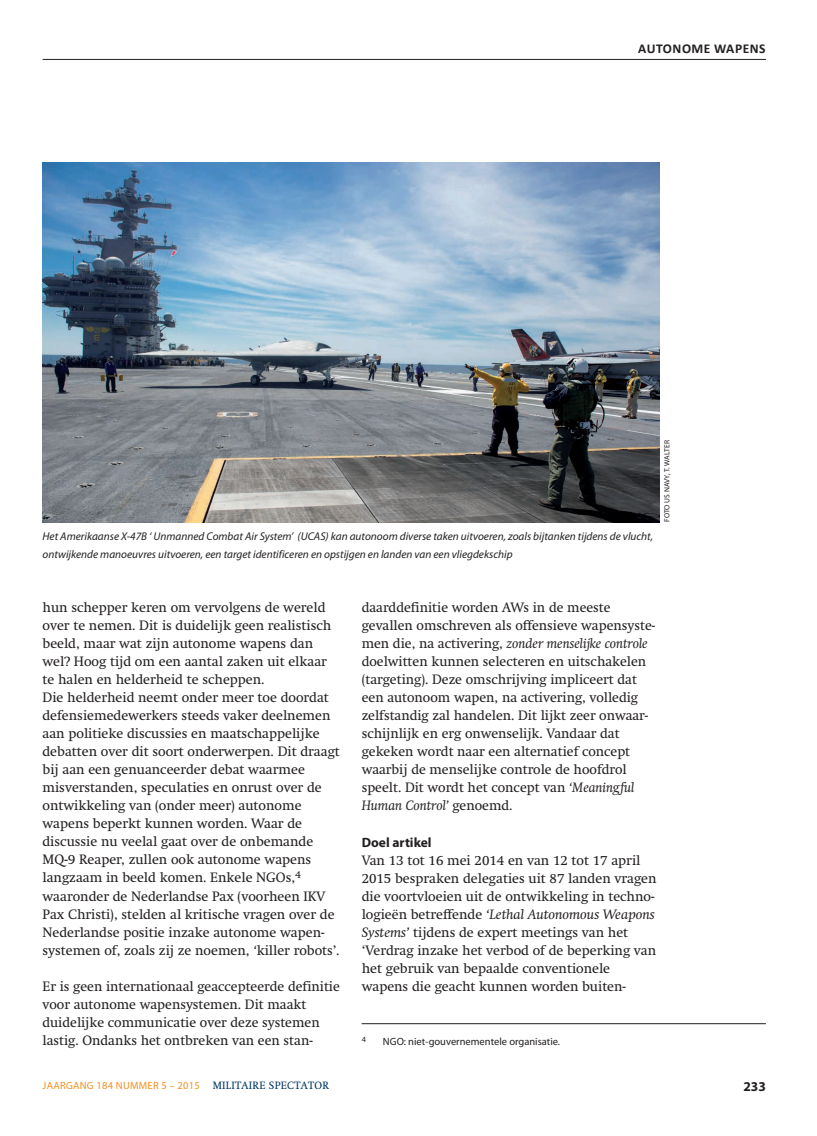
<style>
.page{position:relative;width:817px;height:1136px;background:#fff}
.page>*{position:absolute;margin:0;border:0;box-sizing:border-box;transform-origin:0 0}
.t1{font:13.5px/18px "Swift";color:#231f20}
.t2{font:700 13.5px "Myriad Pro";color:#231f20}
.t3{font:700 13.5px "Calibri";letter-spacing:.04em;color:#231f20}
.t4{font:italic 11.25px/18px "Myriad Pro";color:#231f20}
.t5{font:10.5px "Myriad Pro";letter-spacing:.025em;color:#f68f1e}
.t6{font:10.5px "Myriad Pro";color:#231f20}
.t7{font:7.8px "Myriad Pro";color:#231f20;scale:1.05 1}
.t8{font:7.5px "Myriad Pro";letter-spacing:.02em;color:#231f20}
.s1{font-style:italic}
.s2{font-family:"Swift";color:#003562}
</style>
<div class="page">
<hr style="left:43px;top:59px;width:722px;height:1px;background:#231f20">
<img style="left:43px;top:163px;width:616px;height:359px">
<hr style="left:361px;top:1023px;width:404px;height:1px;background:#231f20">
<p class="t3" style="left:638px;top:40px;width:129px">AUTONOME WAPENS</p>
<p class="t4" style="left:43px;top:527px;width:612px">Het Amerikaanse X-47B ‘ Unmanned Combat Air System’ (UCAS) kan autonoom diverse taken uitvoeren, zoals bijtanken tijdens de vlucht, ontwijkende manoeuvres uitvoeren, een target identificeren en opstijgen en landen van een vliegdekschip</p>
<p class="t8" style="left:662px;top:522px;width:83px;rotate:-90deg">Foto US Navy, T. Walter</p>
<p class="t1" style="left:43px;top:598px;width:299px">hun schepper keren om vervolgens de wereld over te nemen. Dit is duidelijk geen realistisch beeld, maar wat zijn autonome wapens dan wel? Hoog tijd om een aantal zaken uit elkaar te halen en helderheid te scheppen.<br>Die helderheid neemt onder meer toe doordat defensiemedewerkers steeds vaker deelnemen aan politieke discussies en maatschappelijke debatten over dit soort onderwerpen. Dit draagt bij aan een genuanceerder debat waarmee misverstanden, speculaties en onrust over de ontwikkeling van (onder meer) autonome wapens beperkt kunnen worden. Waar de discussie nu veelal gaat over de onbemande MQ-9 Reaper, zullen ook autonome wapens langzaam in beeld komen. Enkele NGOs,<sup>4 </sup>waaronder de Nederlandse Pax (voorheen IKV Pax Christi), stelden al kritische vragen over de Nederlandse positie inzake autonome wapen&shy;systemen of, zoals zij ze noemen, <span class="s1">‘</span>killer robots’.</p>
<p class="t1" style="left:43px;top:976px;width:299px">Er is geen internationaal geaccepteerde definitie voor autonome wapensystemen. Dit maakt duidelijke communicatie over deze systemen lastig. Ondanks het ontbreken van een stan-</p>
<p class="t1" style="left:361px;top:598px;width:295px">daarddefinitie worden AWs in de meeste gevallen omschreven als offensieve wapensyste&shy;men die, na activering, <span class="s1">zonder menselijke controle </span>doelwitten kunnen selecteren en uitschakelen (targeting). Deze omschrijving impliceert dat een autonoom wapen, na activering, volledig zelfstandig zal handelen. Dit lijkt zeer onwaar&shy;schijnlijk en erg onwenselijk. Vandaar dat gekeken wordt naar een alternatief concept waarbij de menselijke controle de hoofdrol speelt. Dit wordt het concept van <span class="s1">‘Meaningful Human Control’</span> genoemd.</p>
<p class="t2" style="left:361px;top:834px;width:71px">Doel artikel</p>
<p class="t1" style="left:361px;top:850px;width:296px">Van 13 tot 16 mei 2014 en van 12 tot 17 april 2015 bespraken delegaties uit 87 landen vragen die voortvloeien uit de ontwikkeling in techno&shy;logieën betreffende <span class="s1">‘Lethal Autonomous Weapons Systems’</span> tijdens de expert meetings van het ‘Verdrag inzake het verbod of de beperking van het gebruik van bepaalde conventionele wapens die geacht kunnen worden buiten-</p>
<p class="t7" style="left:361px;top:1034px;width:6px">4</p>
<p class="t6" style="left:383px;top:1035px;width:179px">NGO: niet-gouvernementele organisatie.</p>
<p class="t5" style="left:43px;top:1079px;width:288px">JAARGANG 184 NUMMER 5 – 2015 <span class="s2">MILITAIRE SPECTATOR</span></p>
<p class="t2" style="left:743px;top:1078px;width:24px">233</p>
</div>
